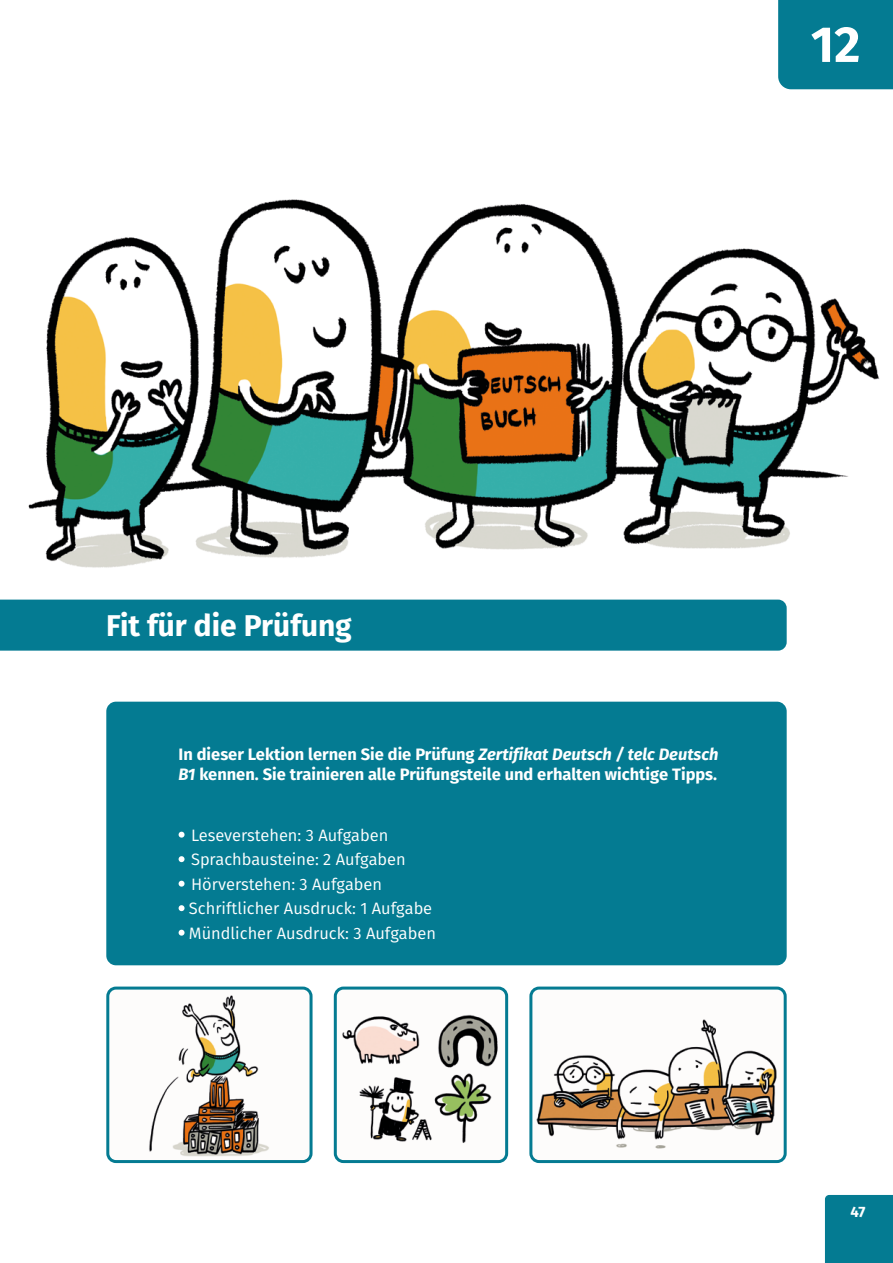
<style>
.page{position:relative;width:893px;height:1263px;background:#fff}
.page>*{position:absolute;margin:0;border:0;box-sizing:border-box;transform-origin:0 0}
.Kapitelintro_Headline{font:700 50.7px "Fira Sans";color:#fff}
.Kapitelintro_Headline-2{font:700 30px "Fira Sans";color:#fff}
.headline{font:16.5px "Fira Sans";color:#fff}
.headline-2{font:700 16.5px/20.2px "Fira Sans";color:#fff}
.t1{font:700 15px "Fira Sans";color:#fff}
.s1{font-style:italic}
</style>
<div class="page">
<div style="left:825px;top:1195px;width:68px;height:68px;background:#047b92"></div>
<div style="left:106px;top:702px;width:681px;height:263px;background:#047b92;border-radius:10px"></div>
<hr style="left:0;top:0;width:1px;height:1263px;background:#f6f7f7">
<img style="left:3px;top:89px;width:884px;height:511px">
<div style="left:778px;top:0;width:115px;height:89px;background:#047b92"></div>
<div style="left:0;top:600px;width:787px;height:51px;background:#047b92"></div>
<div style="left:108px;top:988px;width:203px;height:173px;background:#fdfcfb;border-radius:8px"></div>
<img style="left:149px;top:995px;width:120px;height:162px">
<div style="left:106px;top:986px;width:207px;height:177px;border:3px solid #047b92;border-radius:8px"></div>
<div style="left:335px;top:988px;width:172px;height:173px;background:#fdfcfb;border-radius:8px"></div>
<img style="left:342px;top:1015px;width:156px;height:128px">
<div style="left:334px;top:986px;width:174px;height:177px;border:3px solid #047b92;border-radius:8px"></div>
<img style="left:533px;top:990px;width:250px;height:168px">
<div style="left:529px;top:986px;width:258px;height:177px;border:3px solid #047b92;border-radius:8px"></div>
<svg style="left:179px;top:832px;width:6px;height:6px"></svg>
<svg style="left:179px;top:856px;width:6px;height:6px"></svg>
<svg style="left:179px;top:881px;width:6px;height:6px"></svg>
<svg style="left:179px;top:905px;width:6px;height:6px"></svg>
<svg style="left:179px;top:930px;width:6px;height:6px"></svg>
<p class="Kapitelintro_Headline" style="left:811px;top:2px;width:51px">12</p>
<p class="Kapitelintro_Headline-2" style="left:106px;top:600px;width:247px">Fit für die Prüfung</p>
<p class="headline-2" style="left:179px;top:743px;width:541px">In dieser Lektion lernen Sie die Prüfung <span class="s1">Zertifikat Deutsch / telc Deutsch<br>B1</span> kennen. Sie trainieren alle Prüfungsteile und erhalten wichtige Tipps.</p>
<p class="headline" style="left:191px;top:822px;width:199px">Leseverstehen: 3 Aufgaben</p>
<p class="headline" style="left:191px;top:847px;width:216px">Sprachbausteine: 2 Aufgaben</p>
<p class="headline" style="left:191px;top:871px;width:193px">Hörverstehen: 3 Aufgaben</p>
<p class="headline" style="left:189px;top:896px;width:245px">Schriftlicher Ausdruck: 1 Aufgabe</p>
<p class="headline" style="left:189px;top:920px;width:248px">Mündlicher Ausdruck: 3 Aufgaben</p>
<p class="t1" style="left:850px;top:1199px;width:17px">47</p>
</div>
